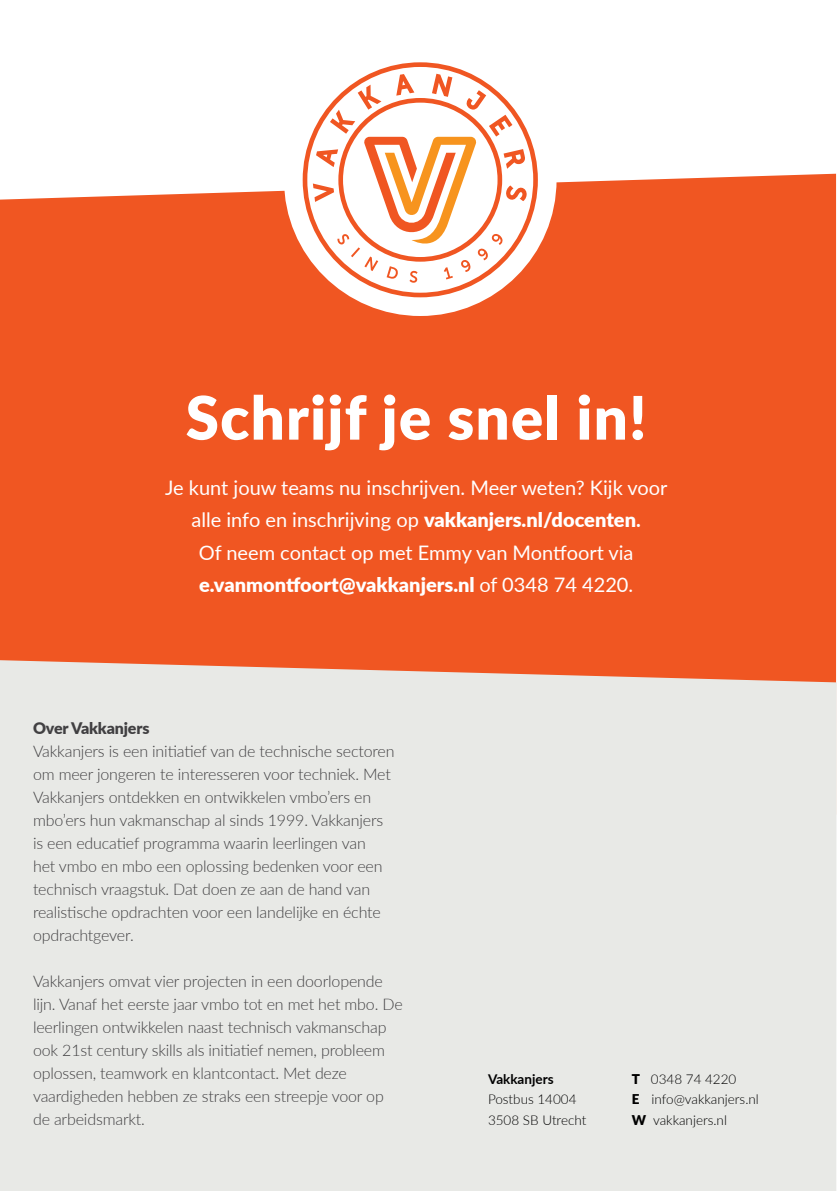
<style>
.page{position:relative;width:840px;height:1191px;background:#fff}
.page>*{position:absolute;margin:0;border:0;box-sizing:border-box;transform-origin:0 0}
.t1{font:900 60px "Lato";letter-spacing:.02em;color:#fff}
.t2{font:20px/32.4px "Lato";color:#fff;text-align:center}
.t3{font:300 16px/23px "Lato";letter-spacing:-.01em;color:#414042}
.t4{font:900 16px "Lato";letter-spacing:-.01em;color:#414042}
.t5{font:300 13.4px/20.2px "Lato";color:#000}
.t6{font:700 13.4px "Lato";color:#000}
.s1{font-weight:900}
.s2{font-weight:700}
</style>
<div class="page">
<div style="left:0;top:174px;width:835px;height:486px;background:#f05622"></div>
<div style="left:284px;top:44px;width:272px;height:272px;background:#fff;border-radius:50%"></div>
<svg style="left:302px;top:62px;width:235px;height:235px"></svg>
<svg style="left:313px;top:74px;width:214px;height:209px"></svg>
<div style="left:0;top:660px;width:836px;height:531px;background:#e8e9e6"></div>
<h1 class="t1" style="left:186px;top:372px;width:462px">Schrijf je snel in!</h1>
<p class="t2" style="left:165px;top:470px;width:503px">Je kunt jouw teams nu inschrijven. Meer weten? Kijk voor alle info en inschrijving op <span class="s1">vakkanjers.nl/docenten</span><span class="s2">.<br></span>Of neem contact op met Emmy van Montfoort via <span class="s1">e.vanmontfoort@vakkanjers.nl</span> of 0348 74 4220.</p>
<p class="t4" style="left:33px;top:715px;width:118px">Over Vakkanjers</p>
<p class="t3" style="left:33px;top:738px;width:363px">Vakkanjers is een initiatief van de technische sectoren om meer jongeren te interesseren voor techniek. Met Vakkanjers ontdekken en ontwikkelen vmbo’ers en mbo’ers hun vakmanschap al sinds 1999. Vakkanjers is een educatief programma waarin leerlingen van<br>het vmbo en mbo een oplossing bedenken voor een technisch vraagstuk. Dat doen ze aan de hand van realistische opdrachten voor een landelijke en échte opdrachtgever.</p>
<p class="t3" style="left:33px;top:968px;width:371px">Vakkanjers omvat vier projecten in een doorlopende lijn. Vanaf het eerste jaar vmbo tot en met het mbo. De leerlingen ontwikkelen naast technisch vakmanschap ook 21st century skills als initiatief nemen, probleem oplossen, teamwork en klantcontact. Met deze vaardigheden hebben ze straks een streepje voor op de arbeidsmarkt.</p>
<p class="t6" style="left:487px;top:1069px;width:67px">Vakkanjers</p>
<p class="t5" style="left:487px;top:1089px;width:100px">Postbus 14004<br>3508 SB Utrecht</p>
<p class="t5" style="left:631px;top:1068px;width:129px"><span class="s1">T</span> 0348 74 4220<br><span class="s1">E</span> info@vakkanjers.nl<br><span class="s1">W</span> vakkanjers.nl</p>
</div>
